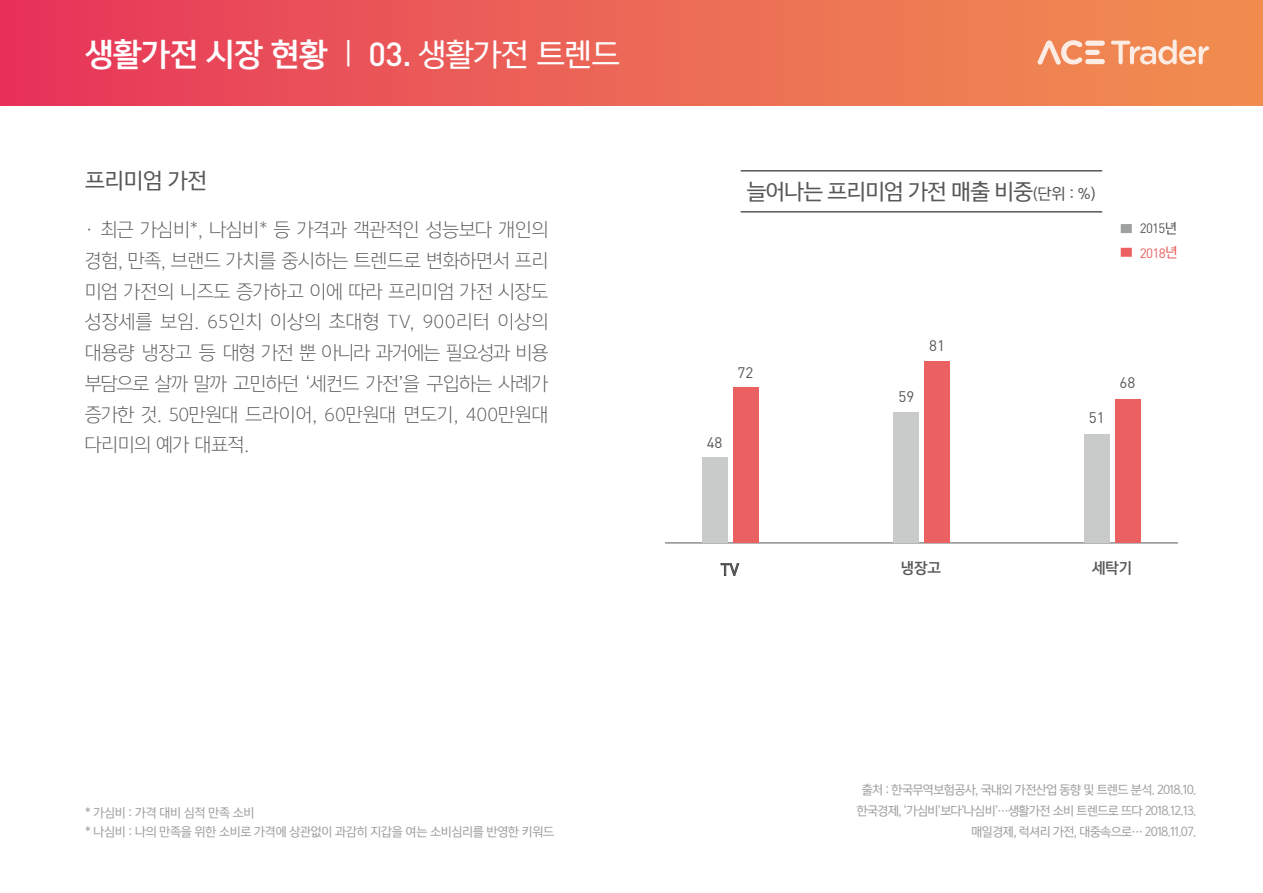
<style>
.page{position:relative;width:1263px;height:893px;background:#fff}
.page>*{position:absolute;margin:0;border:0;box-sizing:border-box;transform-origin:0 0}
.t1{font:30px "Yoon Gothic Pro 770";letter-spacing:-.02em;color:#fff}
.t2{font:21px "Yoon Gothic Pro 750";letter-spacing:-.04em;color:#595757}
.t3{font:18.75px/30.8px "Yoon Gothic Pro 720";letter-spacing:-.005em;color:#595757;text-align:justify}
.t4{font:16.5px "DIN Pro";color:#595757}
.t5{font:15.15px "DIN Pro";color:#595757}
.t6{font:14.1px "Yoon Gothic Pro 770";letter-spacing:-.03em;color:#595757}
.t7{font:13.5px/24.9px "DIN Pro";letter-spacing:-.05em;color:#595757}
.t8{font:12px/21px "Yoon Gothic Pro 750";letter-spacing:-.05em;color:#9fa0a0;text-align:right}
.t9{font:12px/19.5px "Yoon Gothic Pro 750";letter-spacing:-.03em;color:#9fa0a0}
.s1{font-family:"Yoon Gothic Pro 740";font-size:28.8px}
.s2{font-family:"DIN Pro";font-weight:500;font-size:33px}
.s3{font-family:"Yoon Gothic Pro 750"}
.s4{font-size:15px}
.s5{color:#eb6161}
.s6{font-family:"Yoon Gothic Pro 750";color:#eb6161}
</style>
<div class="page">
<div style="left:0;top:0;width:1263px;height:105px;background:linear-gradient(to right,#e7385b,#f19350)"></div>
<svg style="left:1111px;top:40px;width:98px;height:25px;background:#f4ad87"></svg>
<div style="left:1085px;top:50px;width:15px;height:5px;background:#fcece4;border-radius:3px"></div>
<div style="left:1085px;top:41px;width:20px;height:5px;background:#fcece4;border-radius:3px"></div>
<div style="left:1085px;top:59px;width:20px;height:5px;background:#fcece4;border-radius:3px"></div>
<svg style="left:1037px;top:40px;width:45px;height:25px"></svg>
<hr style="left:741px;top:211px;width:361px;height:2px;background:#595757">
<hr style="left:741px;top:170px;width:361px;height:2px;background:#595757">
<hr style="left:665px;top:543px;width:513px;height:1px;background:#595757">
<div style="left:1084px;top:434px;width:25px;height:109px;background:#c9caca"></div>
<div style="left:1115px;top:399px;width:25px;height:144px;background:#eb6161"></div>
<svg style="left:721px;top:563px;width:18px;height:13px"></svg>
<div style="left:702px;top:457px;width:25px;height:86px;background:#c9caca"></div>
<div style="left:733px;top:387px;width:25px;height:156px;background:#eb6161"></div>
<div style="left:894px;top:412px;width:25px;height:131px;background:#c9caca"></div>
<div style="left:924px;top:361px;width:26px;height:182px;background:#eb6161"></div>
<div style="left:1121px;top:224px;width:11px;height:9px;background:#9fa0a0"></div>
<div style="left:1121px;top:248px;width:11px;height:9px;background:#eb6161"></div>
<h1 class="t1" style="left:85px;top:32px;width:536px">생활가전 시장 현황 <span class="s1">ㅣ</span> <span class="s2">03.</span> <span class="s3">생활가전 트렌드</span></h1>
<p class="t2" style="left:85px;top:167px;width:124px">프리미엄 가전</p>
<p class="t3" style="left:85px;top:214px;width:465px">· 최근 가심비*, 나심비* 등 가격과 객관적인 성능보다 개인의 경험, 만족, 브랜드 가치를 중시하는 트렌드로 변화하면서 프리 미엄 가전의 니즈도 증가하고 이에 따라 프리미엄 가전 시장도 성장세를 보임. 65인치 이상의 초대형 TV, 900리터 이상의 대용량 냉장고 등 대형 가전 뿐 아니라 과거에는 필요성과 비용 부담으로 살까 말까 고민하던 ‘세컨드 가전’을 구입하는 사례가 증가한 것. 50만원대 드라이어, 60만원대 면도기, 400만원대 다리미의 예가 대표적.</p>
<p class="t9" style="left:85px;top:803px;width:471px">* 가심비 : 가격 대비 심적 만족 소비<br>* 나심비 : 나의 만족을 위한 소비로 가격에 상관없이 과감히 지갑을 여는 소비심리를 반영한 키워드</p>
<p class="t2" style="left:747px;top:178px;width:351px">늘어나는 프리미엄 가전 매출 비중<span class="s4">(단위 : %)</span></p>
<p class="t7" style="left:1140px;top:215px;width:40px">2015<span class="s3">년<br></span><span class="s5">2018</span><span class="s6">년</span></p>
<p class="t5" style="left:738px;top:362px;width:17px">72</p>
<p class="t5" style="left:707px;top:432px;width:17px">48</p>
<p class="t5" style="left:898px;top:386px;width:17px">59</p>
<p class="t5" style="left:929px;top:335px;width:17px">81</p>
<p class="t5" style="left:1089px;top:407px;width:17px">51</p>
<p class="t5" style="left:1120px;top:372px;width:17px">68</p>
<p class="t4" style="left:720px;top:558px;width:20px">TV</p>
<p class="t6" style="left:901px;top:558px;width:42px">냉장고</p>
<p class="t6" style="left:1092px;top:558px;width:42px">세탁기</p>
<p class="t8" style="left:857px;top:779px;width:341px">출처 : 한국무역보험공사, 국내외 가전산업 동향 및 트렌드 분석. 2018.10. 한국경제, ‘가심비’보다’나심비’…생활가전 소비 트렌드로 뜨다 2018.12.13. 매일경제, 럭셔리 가전, 대중속으로… 2018.11.07.</p>
</div>
